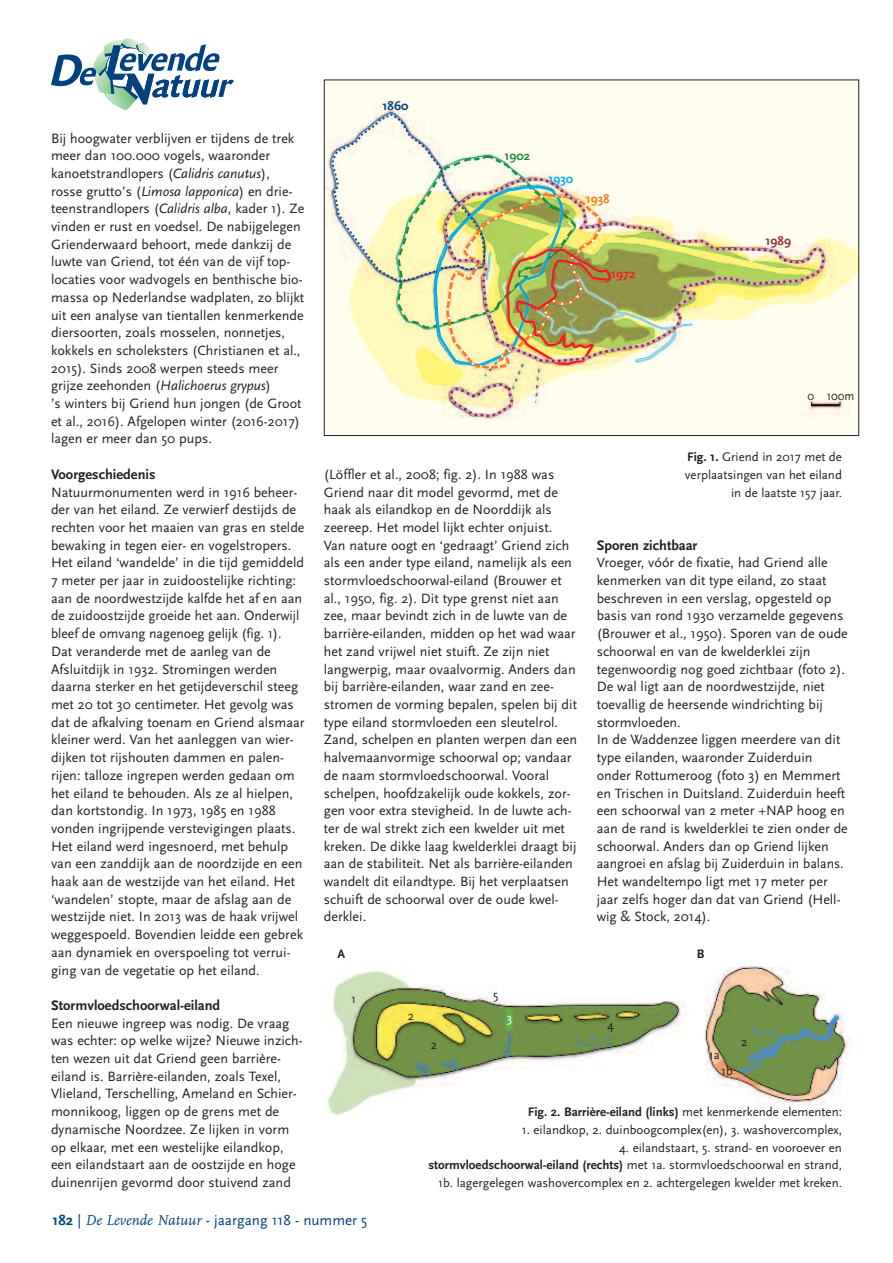
<style>
.page{position:relative;width:893px;height:1263px;background:#fff}
.page>*{position:absolute;margin:0;border:0;box-sizing:border-box;transform-origin:0 0}
.t1{font:15px "Scala Sans";color:#014181}
.t2{font:700 14.4px "Scala Sans";color:#231f20}
.t3{font:14.1px/17.7px "Scala Sans";color:#231f20}
.t4{font:12.9px/17.7px "Scala Sans";color:#231f20;text-align:right}
.t5{font:700 12.9px "Scala Sans";color:#231f20}
.t6{font:12.9px "Scala Sans";color:#231f20;scale:.9 1}
.t7{font:700 12.9px "Scala Sans";color:#014181}
.t8{font:700 12.9px "Scala Sans";color:#238b3c}
.t9{font:700 12.9px "Scala Sans";color:#f47921}
.t10{font:700 12.9px "Scala Sans";color:#ee1d23}
.t11{font:700 12.9px "Scala Sans";color:#962e33}
.t12{font:700 12.9px "Scala Sans";color:#00aeef}
.t13{font:12.9px "Scala Sans";color:#fff}
.s1{font-style:italic}
.s2{font-weight:700}
.s3{font-weight:400}
.s4{font-family:"FF Scala";font-style:italic}
</style>
<div class="page">
<svg style="left:51px;top:38px;width:183px;height:73px"></svg>
<img style="left:326px;top:82px;width:531px;height:352px">
<img style="left:327px;top:966px;width:524px;height:156px">
<svg style="left:447px;top:382px;width:69px;height:38px;background:#ead7bb"></svg>
<img style="left:331px;top:112px;width:496px;height:258px">
<p class="t3" style="left:51px;top:129px;width:255px">Bij hoogwater verblijven er tijdens de trek meer dan 100.000 vogels, waaronder kanoetstrandlopers (<span class="s1">Calidris canutus</span>), rosse grutto’s (<span class="s1">Limosa lapponica</span>) en drie&shy;teenstrandlopers (<span class="s1">Calidris alba</span>, kader 1). Ze vinden er rust en voedsel. De nabijgelegen Grienderwaard behoort, mede dankzij de luwte van Griend, tot één van de vijf top&shy;locaties voor wadvogels en benthische bio&shy;massa op Nederlandse wadplaten, zo blijkt uit een analyse van tientallen kenmerkende diersoorten, zoals mosselen, nonnetjes, kokkels en scholeksters (Christianen et al., 2015). Sinds 2008 werpen steeds meer grijze zeehonden (<span class="s1">Halichoerus grypus</span>)<br>’s winters bij Griend hun jongen (de Groot et al., 2016). Afgelopen winter (2016-2017) lagen er meer dan 50 pups.</p>
<p class="t2" style="left:51px;top:465px;width:106px">Voorgeschiedenis</p>
<p class="t3" style="left:51px;top:483px;width:255px">Natuurmonumenten werd in 1916 beheer&shy;der van het eiland. Ze verwierf destijds de rechten voor het maaien van gras en stelde bewaking in tegen eier- en vogelstropers.<br>Het eiland ‘wandelde’ in die tijd gemiddeld 7 meter per jaar in zuidoostelijke richting: aan de noordwestzijde kalfde het af en aan de zuidoostzijde groeide het aan. Onderwijl bleef de omvang nagenoeg gelijk (fig. 1).<br>Dat veranderde met de aanleg van de Afsluitdijk in 1932. Stromingen werden daarna sterker en het getijdeverschil steeg met 20 tot 30 centimeter. Het gevolg was dat de afkalving toenam en Griend alsmaar kleiner werd. Van het aanleggen van wier&shy;dijken tot rijshouten dammen en palen&shy;rijen: talloze ingrepen werden gedaan om het eiland te behouden. Als ze al hielpen, dan kortstondig. In 1973, 1985 en 1988 vonden ingrijpende verstevigingen plaats.<br>Het eiland werd ingesnoerd, met behulp van een zanddijk aan de noordzijde en een haak aan de westzijde van het eiland. Het ‘wandelen’ stopte, maar de afslag aan de westzijde niet. In 2013 was de haak vrijwel weggespoeld. Bovendien leidde een gebrek aan dynamiek en overspoeling tot verrui&shy;ging van de vegetatie op het eiland.</p>
<p class="t2" style="left:51px;top:996px;width:171px">Stormvloedschoorwal-eiland</p>
<p class="t3" style="left:51px;top:1014px;width:253px">Een nieuwe ingreep was nodig. De vraag was echter: op welke wijze? Nieuwe inzich&shy;ten wezen uit dat Griend geen barrière&shy;eiland is. Barrière-eilanden, zoals Texel, Vlieland, Terschelling, Ameland en Schier&shy;monnikoog, liggen op de grens met de dynamische Noordzee. Ze lijken in vorm op elkaar, met een westelijke eilandkop, een eilandstaart aan de oostzijde en hoge duinenrijen gevormd door stuivend zand</p>
<p class="t7" style="left:382px;top:98px;width:27px">1860</p>
<p class="t8" style="left:504px;top:148px;width:27px">1902</p>
<p class="t12" style="left:548px;top:171px;width:26px">1930</p>
<p class="t9" style="left:586px;top:191px;width:26px">1938</p>
<p class="t10" style="left:611px;top:266px;width:26px">1972</p>
<p class="t11" style="left:766px;top:233px;width:27px">1989</p>
<p class="t6" style="left:807px;top:388px;width:54px">0 100m</p>
<p class="t3" style="left:324px;top:465px;width:255px">(Löffler et al., 2008; fig. 2). In 1988 was Griend naar dit model gevormd, met de haak als eilandkop en de Noorddijk als zeereep. Het model lijkt echter onjuist.<br>Van nature oogt en ‘gedraagt’ Griend zich als een ander type eiland, namelijk als een stormvloedschoorwal-eiland (Brouwer et al., 1950, fig. 2). Dit type grenst niet aan zee, maar bevindt zich in de luwte van de barrière-eilanden, midden op het wad waar het zand vrijwel niet stuift. Ze zijn niet langwerpig, maar ovaalvormig. Anders dan bij barrière-eilanden, waar zand en zee&shy;stromen de vorming bepalen, spelen bij dit type eiland stormvloeden een sleutelrol.<br>Zand, schelpen en planten werpen dan een halvemaanvormige schoorwal op; vandaar de naam stormvloedschoorwal. Vooral schelpen, hoofdzakelijk oude kokkels, zor&shy;gen voor extra stevigheid. In de luwte ach&shy;ter de wal strekt zich een kwelder uit met kreken. De dikke laag kwelderklei draagt bij aan de stabiliteit. Net als barrière-eilanden wandelt dit eilandtype. Bij het verplaatsen schuift de schoorwal over de oude kwel&shy;derklei.</p>
<p class="t4" style="left:685px;top:448px;width:159px"><span class="s2">Fig. 1.</span> Griend in 2017 met de verplaatsingen van het eiland in de laatste 157 jaar.</p>
<p class="t2" style="left:597px;top:536px;width:102px">Sporen zichtbaar</p>
<p class="t3" style="left:597px;top:554px;width:253px">Vroeger, vóór de fixatie, had Griend alle kenmerken van dit type eiland, zo staat beschreven in een verslag, opgesteld op basis van rond 1930 verzamelde gegevens (Brouwer et al., 1950). Sporen van de oude schoorwal en van de kwelderklei zijn tegenwoordig nog goed zichtbaar (foto 2).<br>De wal ligt aan de noordwestzijde, niet toevallig de heersende windrichting bij stormvloeden.<br>In de Waddenzee liggen meerdere van dit type eilanden, waaronder Zuiderduin onder Rottumeroog (foto 3) en Memmert en Trischen in Duitsland. Zuiderduin heeft een schoorwal van 2 meter +NAP hoog en aan de rand is kwelderklei te zien onder de schoorwal. Anders dan op Griend lijken aangroei en afslag bij Zuiderduin in balans.<br>Het wandeltempo ligt met 17 meter per jaar zelfs hoger dan dat van Griend (Hell&shy;wig &amp; Stock, 2014).</p>
<p class="t5" style="left:337px;top:946px;width:9px">A</p>
<p class="t5" style="left:697px;top:946px;width:9px">B</p>
<p class="t4" style="left:351px;top:990px;width:7px">1</p>
<p class="t4" style="left:408px;top:1006px;width:8px">2</p>
<p class="t4" style="left:493px;top:986px;width:7px">5</p>
<p class="t13" style="left:507px;top:1010px;width:7px">3</p>
<p class="t4" style="left:607px;top:1015px;width:8px">4</p>
<p class="t4" style="left:431px;top:1036px;width:8px">2</p>
<p class="t4" style="left:741px;top:1033px;width:8px">2</p>
<p class="t4" style="left:709px;top:1045px;width:13px">1a</p>
<p class="t4" style="left:721px;top:1062px;width:13px">1b</p>
<p class="t5" style="left:528px;top:1104px;width:316px">Fig. 2. Barrière-eiland (links) <span class="s3">met kenmerkende elementen:</span></p>
<p class="t4" style="left:522px;top:1120px;width:322px">1. eilandkop, 2. duinboogcomplex(en), 3. washovercomplex,</p>
<p class="t4" style="left:428px;top:1138px;width:415px">4. eilandstaart, 5. strand- en vooroever en<br><span class="s2">stormvloedschoorwal-eiland (rechts)</span> met 1a. stormvloedschoorwal en strand,<br>1b. lagergelegen washovercomplex en 2. achtergelegen kwelder met kreken.</p>
<p class="t1" style="left:53px;top:1211px;width:316px"><span class="s2">182</span> | <span class="s4">De Levende Natuur</span> - jaargang 118 - nummer 5</p>
</div>
